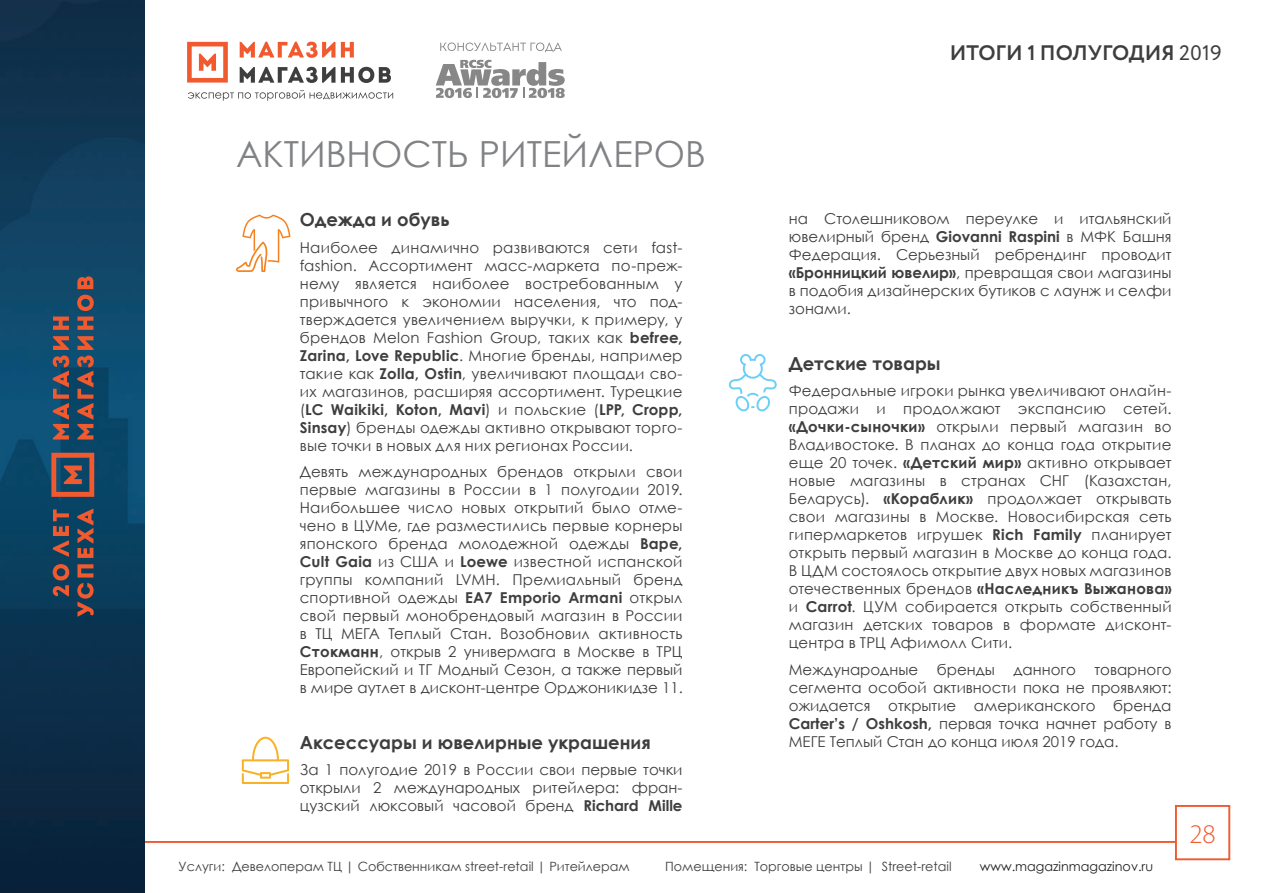
<style>
.page{position:relative;width:1263px;height:893px;background:#fff}
.page>*{position:absolute;margin:0;border:0;box-sizing:border-box;transform-origin:0 0}
.t1{font:36px "Century Gothic";color:#808285}
.t2{font:300 27px "Myriad Pro";color:#f1592f}
.t3{font:700 21px "Circe";color:#3e3e3f}
.t4{font:700 18px "Century Gothic";color:#3e3e3f}
.t5{font:15px/18px "Century Gothic";color:#3e3e3f;text-align:justify}
.t6{font:12.75px "Century Gothic";color:#3e3e3f}
.t7{font:12.75px "Century Gothic";color:#231f20}
.s1{font-weight:700}
.s2{font-weight:400}
</style>
<div class="page">
<svg style="left:187px;top:42px;width:206px;height:59px"></svg>
<hr style="left:145px;top:841px;width:1031px;height:2px;background:#f1592f">
<div style="left:1175px;top:805px;width:55px;height:55px;border:2px solid #f1592f"></div>
<svg style="left:440px;top:42px;width:122px;height:10px"></svg>
<svg style="left:436px;top:60px;width:129px;height:38px"></svg>
<img style="left:0;top:0;width:145px;height:893px">
<svg style="left:51px;top:453px;width:43px;height:44px;background:#7f504c"></svg>
<svg style="left:53px;top:336px;width:16px;height:103px;background:#775251"></svg>
<svg style="left:53px;top:317px;width:16px;height:13px"></svg>
<svg style="left:77px;top:336px;width:17px;height:103px;background:#704f4f"></svg>
<svg style="left:77px;top:317px;width:16px;height:13px"></svg>
<svg style="left:77px;top:295px;width:17px;height:16px"></svg>
<svg style="left:77px;top:276px;width:16px;height:13px"></svg>
<svg style="left:53px;top:564px;width:16px;height:32px"></svg>
<svg style="left:53px;top:509px;width:16px;height:48px"></svg>
<svg style="left:77px;top:583px;width:18px;height:34px"></svg>
<svg style="left:77px;top:564px;width:16px;height:13px"></svg>
<svg style="left:77px;top:509px;width:16px;height:49px"></svg>
<svg style="left:236px;top:214px;width:54px;height:58px"></svg>
<svg style="left:729px;top:354px;width:48px;height:57px"></svg>
<svg style="left:242px;top:737px;width:47px;height:47px"></svg>
<p class="t1" style="left:236px;top:129px;width:471px">АКТИВНОСТЬ РИТЕЙЛЕРОВ</p>
<p class="t4" style="left:300px;top:206px;width:151px">Одежда и обувь</p>
<p class="t5" style="left:300px;top:238px;width:384px">Наиболее динамично развиваются сети fast&shy;fashion. Ассортимент масс-маркета по-преж&shy;нему является наиболее востребованным у привычного к экономии населения, что под&shy;тверждается увеличением выручки, к примеру, у брендов Melon Fashion Group, таких как <span class="s1">befree, Zarina, Love Republic</span>. Многие бренды, например такие как <span class="s1">Zolla, Ostin</span>, увеличивают площади сво&shy;их магазинов, расширяя ассортимент. Турецкие (<span class="s1">LC Waikiki, Koton, Mavi</span>) и польские (<span class="s1">LPP, Cropp, Sinsay</span>) бренды одежды активно открывают торго&shy;вые точки в новых для них регионах России.</p>
<p class="t5" style="left:300px;top:462px;width:385px">Девять международных брендов открыли свои первые магазины в России в 1 полугодии 2019.<br>Наибольшее число новых открытий было отме&shy;чено в ЦУМе, где разместились первые корнеры японского бренда молодежной одежды <span class="s1">Bape, Cult Gaia</span> из США и <span class="s1">Loewe</span> известной испанской группы компаний LVMH. Премиальный бренд спортивной одежды <span class="s1">EA7 Emporio Armani</span> открыл свой первый монобрендовый магазин в России в ТЦ МЕГА Теплый Стан. Возобновил активность <span class="s1">Стокманн</span>, открыв 2 универмага в Москве в ТРЦ Европейский и ТГ Модный Сезон, а также первый в мире аутлет в дисконт-центре Орджоникидзе 11.</p>
<p class="t4" style="left:300px;top:729px;width:352px">Аксессуары и ювелирные украшения</p>
<p class="t5" style="left:300px;top:761px;width:384px">За 1 полугодие 2019 в России свои первые точки открыли 2 международных ритейлера: фран&shy;цузский люксовый часовой бренд <span class="s1">Richard Mille</span></p>
<h3 class="t3" style="left:950px;top:39px;width:273px">ИТОГИ 1 ПОЛУГОДИЯ <span class="s2">2019</span></h3>
<p class="t5" style="left:789px;top:209px;width:384px">на Столешниковом переулке и итальянский ювелирный бренд <span class="s1">Giovanni Raspini</span> в МФК Башня Федерация. Серьезный ребрендинг проводит <span class="s1">«Бронницкий ювелир»</span>, превращая свои магазины в подобия дизайнерских бутиков с лаунж и селфи зонами.</p>
<p class="t4" style="left:789px;top:349px;width:153px">Детские товары</p>
<p class="t5" style="left:789px;top:381px;width:384px">Федеральные игроки рынка увеличивают онлайн&shy;продажи и продолжают экспансию сетей. <span class="s1">«Дочки-сыночки»</span> открыли первый магазин во Владивостоке. В планах до конца года открытие еще 20 точек. <span class="s1">«Детский мир»</span> активно открывает новые магазины в странах СНГ (Казахстан, Беларусь). <span class="s1">«Кораблик»</span> продолжает открывать свои магазины в Москве. Новосибирская сеть гипермаркетов игрушек <span class="s1">Rich Family</span> планирует открыть первый магазин в Москве до конца года.<br>В ЦДМ состоялось открытие двух новых магазинов отечественных брендов <span class="s1">«Наследникъ Выжанова» </span>и <span class="s1">Carrot</span>. ЦУМ собирается открыть собственный магазин детских товаров в формате дисконт&shy;центра в ТРЦ Афимолл Сити.</p>
<p class="t5" style="left:789px;top:660px;width:384px">Международные бренды данного товарного сегмента особой активности пока не проявляют: ожидается открытие американского бренда <span class="s1">Carter’s / Oshkosh,</span> первая точка начнет работу в МЕГЕ Теплый Стан до конца июля 2019 года.</p>
<h2 class="t2" style="left:1189px;top:817px;width:28px">28</h2>
<p class="t6" style="left:179px;top:857px;width:453px">Услуги: Девелоперам ТЦ | Собственникам street-retail | Ритейлерам</p>
<p class="t6" style="left:665px;top:857px;width:288px">Помещения: Торговые центры | Street-retail</p>
<p class="t7" style="left:980px;top:857px;width:175px">www.magazinmagazinov.ru</p>
</div>
